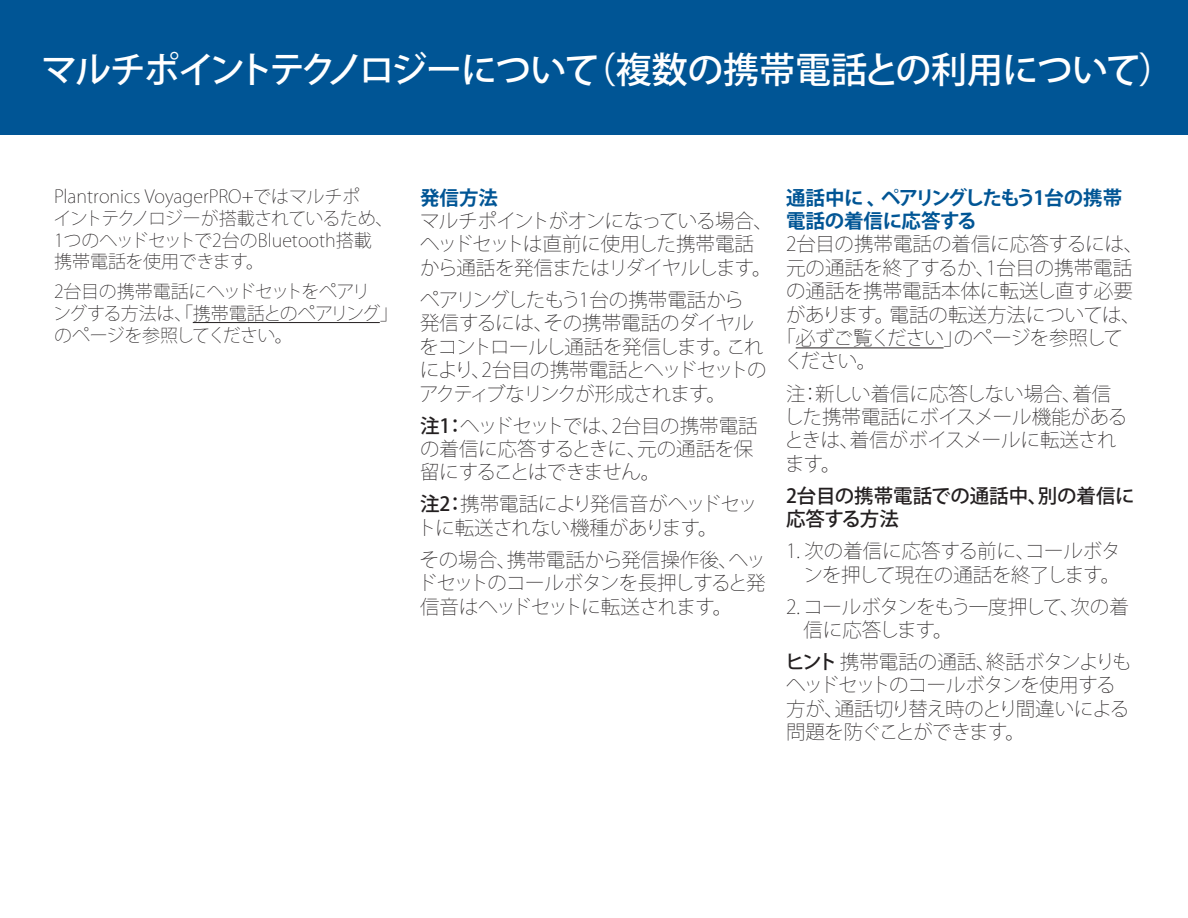
<style>
.page{position:relative;width:1188px;height:918px;background:#fff}
.page>*{position:absolute;margin:0;border:0;box-sizing:border-box;transform-origin:0 0}
.t1{font:500 36px "Koz Go Pro";letter-spacing:-.05em;color:#fff}
.body_14pt_indent{font:200 19.5px/23.4px "Koz Go Pro";letter-spacing:-.02em;color:#231f20}
.body_14pt_indent-2{font:200 19.5px/23.4px "Koz Go Pro";letter-spacing:-.04em;color:#231f20}
.body_14pt_indent-3{font:200 19.5px "Koz Go Pro";color:#231f20}
.subhead_blue_14pt{font:700 19.5px/23.4px "Koz Go Pro";letter-spacing:-.015em;color:#005595}
.subhead_14pt_black_b{font:500 19.5px/23.4px "Koz Go Pro";letter-spacing:-.01em;color:#231f20}
.body_14pt{font:200 18px/21.6px "Koz Go Pro";letter-spacing:-.01em;color:#231f20}
.body_14pt-2{font:200 18px/21.6px "Koz Go Pro";letter-spacing:-.03em;color:#231f20}
.s1{font-weight:500}
</style>
<div class="page">
<div style="left:0;top:0;width:1188px;height:135px;background:#005595"></div>
<hr style="left:193px;top:322px;width:187px;height:1px;background:#231f20">
<hr style="left:796px;top:347px;width:148px;height:1px;background:#231f20">
<p class="t1" style="left:41px;top:47px;width:1135px">マルチポイントテクノロジーについて（複数の携帯電話との利用について）</p>
<p class="body_14pt" style="left:54px;top:186px;width:342px">Plantronics VoyagerPRO+ではマルチポ<br>イントテクノロジーが搭載されているため、<br>1つのヘッドセットで2台のBluetooth搭載携帯電話を使用できます。</p>
<p class="body_14pt-2" style="left:53px;top:281px;width:346px">2台目の携帯電話にヘッドセットをペアリ<br>ングする方法は、「携帯電話とのペアリング」のページを参照してください。</p>
<p class="subhead_blue_14pt" style="left:420px;top:187px;width:79px">発信方法</p>
<p class="body_14pt_indent-2" style="left:420px;top:209px;width:355px">マルチポイントがオンになっている場合、ヘッドセットは直前に使用した携帯電話から通話を発信またはリダイヤルします。</p>
<p class="body_14pt_indent-2" style="left:419px;top:288px;width:349px">ペアリングしたもう1台の携帯電話から発信するには、その携帯電話のダイヤルをコントロールし通話を発信します。これにより、2台目の携帯電話とヘッドセットのアクティブなリンクが形成されます。</p>
<p class="body_14pt_indent" style="left:420px;top:414px;width:339px"><span class="s1">注1：</span>ヘッドセットでは、2台目の携帯電話の着信に応答するときに、元の通話を保留にすることはできません。</p>
<p class="body_14pt_indent" style="left:417px;top:492px;width:342px"><span class="s1">注2：</span>携帯電話により発信音がヘッドセットに転送されない機種があります。</p>
<p class="body_14pt_indent" style="left:418px;top:548px;width:350px;text-align:justify">その場合、携帯電話から発信操作後、ヘッドセットのコールボタンを長押しすると発信音はヘッドセットに転送されます。</p>
<p class="subhead_blue_14pt" style="left:786px;top:187px;width:338px">通話中に 、ペアリングしたもう1台の携帯電話の着信に応答する</p>
<p class="body_14pt_indent-3" style="left:786px;top:231px;width:359px">2台目の携帯電話の着信に応答するには、</p>
<p class="body_14pt_indent" style="left:786px;top:256px;width:348px">元の通話を終了するか、1台目の携帯電話</p>
<p class="body_14pt_indent-3" style="left:786px;top:278px;width:348px">の通話を携帯電話本体に転送し直す必要</p>
<p class="body_14pt_indent-3" style="left:786px;top:302px;width:356px">があります。電話の転送方法については、</p>
<p class="body_14pt_indent" style="left:777px;top:326px;width:348px">「必ずご覧ください」のページを参照して</p>
<p class="body_14pt_indent" style="left:784px;top:349px;width:93px">ください。</p>
<p class="body_14pt_indent" style="left:784px;top:382px;width:345px">注：新しい着信に応答しない場合、着信した携帯電話にボイスメール機能があるときは、着信がボイスメールに転送されます。</p>
<p class="subhead_14pt_black_b" style="left:786px;top:485px;width:350px">2台目の携帯電話での通話中、別の着信に応答する方法</p>
<p class="body_14pt_indent" style="left:786px;top:539px;width:336px;text-align:right">1. 次の着信に応答する前に、コールボタンを押して現在の通話を終了します。</p>
<p class="body_14pt_indent-2" style="left:804px;top:595px;width:327px;text-indent:-18px">2. コールボタンをもう一度押して、次の着信に応答します。</p>
<p class="body_14pt_indent-2" style="left:785px;top:650px;width:348px"><span class="s1">ヒント</span> 携帯電話の通話、終話ボタンよりもヘッドセットのコールボタンを使用する方が、通話切り替え時のとり間違いによる問題を防ぐことができます。</p>
</div>
